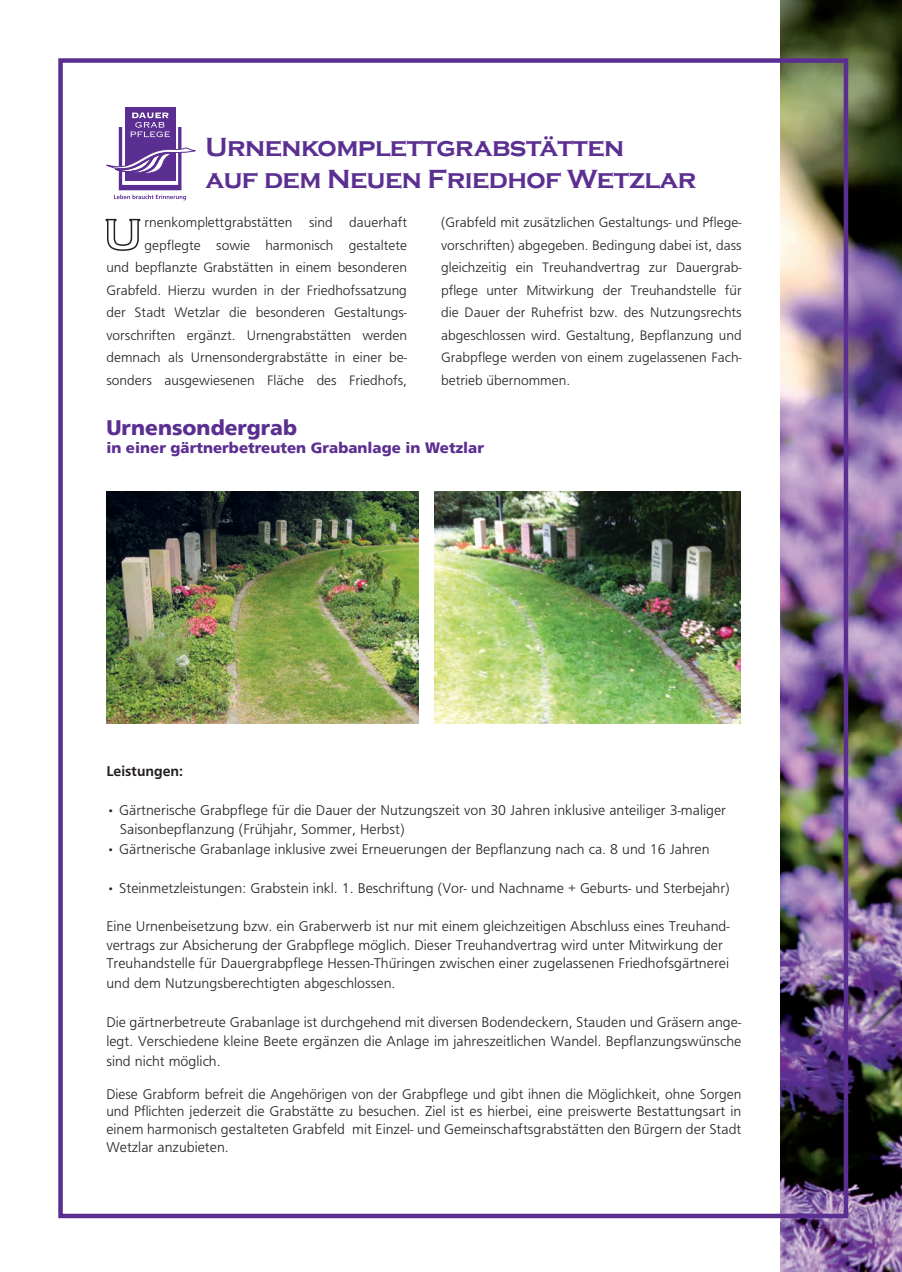
<style>
.page{position:relative;width:902px;height:1272px;background:#fff}
.page>*{position:absolute;margin:0;border:0;box-sizing:border-box;transform-origin:0 0}
.t1{font:700 27px/32.4px "Copperplate Gothic";letter-spacing:-.02em;color:#5b2e91}
.t2{font:900 21px "Frutiger LT";color:#5b2e91}
.t3{font:900 15px "Frutiger LT";color:#5b2e91}
.t4{font:14.7px/19.5px "Frutiger";color:#231f20}
.t5{font:700 14.7px "Frutiger";color:#231f20}
.t6{font:14.25px/22.5px "Frutiger";color:#231f20;text-align:right}
</style>
<div class="page">
<img style="left:780px;top:0;width:121px;height:1271px">
<div style="left:58px;top:58px;width:790px;height:1160px;border:4px solid #5b2e91"></div>
<img style="left:106px;top:491px;width:312px;height:232px">
<img style="left:434px;top:491px;width:306px;height:232px">
<svg style="left:105px;top:218px;width:36px;height:33px"></svg>
<div style="left:125px;top:108px;width:50px;height:73px;background:#5b2e91"></div>
<svg style="left:106px;top:112px;width:89px;height:88px"></svg>
<h1 class="t1" style="left:206px;top:131px;width:492px">Urnenkomplettgrabstätten<br>auf dem Neuen Friedhof Wetzlar</h1>
<p class="t6" style="left:106px;top:211px;width:302px">rnenkomplettgrabstätten sind dauerhaft gepflegte sowie harmonisch gestaltete<br>und bepflanzte Grabstätten in einem besonderen Grabfeld. Hierzu wurden in der Friedhofssatzung der Stadt Wetzlar die besonderen Gestaltungs&shy;vorschriften ergänzt. Urnengrabstätten werden demnach als Urnensondergrabstätte in einer be&shy;sonders ausgewiesenen Fläche des Friedhofs,</p>
<p class="t6" style="left:441px;top:211px;width:302px;text-align:justify">(Grabfeld mit zusätzlichen Gestaltungs- und Pflege&shy;vorschriften) abgegeben. Bedingung dabei ist, dass gleichzeitig ein Treuhandvertrag zur Dauergrab&shy;pflege unter Mitwirkung der Treuhandstelle für die Dauer der Ruhefrist bzw. des Nutzungsrechts abgeschlossen wird. Gestaltung, Bepflanzung und Grabpflege werden von einem zugelassenen Fach&shy;betrieb übernommen.</p>
<h2 class="t2" style="left:106px;top:415px;width:192px">Urnensondergrab</h2>
<p class="t3" style="left:106px;top:438px;width:379px">in einer gärtnerbetreuten Grabanlage in Wetzlar</p>
<p class="t5" style="left:106px;top:762px;width:78px">Leistungen:</p>
<p class="t4" style="left:120px;top:799px;width:607px;text-indent:-13px">• Gärtnerische Grabpflege für die Dauer der Nutzungszeit von 30 Jahren inklusive anteiliger 3-maliger<br>Saisonbepflanzung (Frühjahr, Sommer, Herbst)</p>
<p class="t4" style="left:106px;top:838px;width:604px">• Gärtnerische Grabanlage inklusive zwei Erneuerungen der Bepflanzung nach ca. 8 und 16 Jahren</p>
<p class="t4" style="left:106px;top:877px;width:624px">• Steinmetzleistungen: Grabstein inkl. 1. Beschriftung (Vor- und Nachname + Geburts- und Sterbejahr)</p>
<p class="t4" style="left:106px;top:916px;width:624px;line-height:19px">Eine Urnenbeisetzung bzw. ein Graberwerb ist nur mit einem gleichzeitigen Abschluss eines Treuhand&shy;vertrags zur Absicherung der Grabpflege möglich. Dieser Treuhandvertrag wird unter Mitwirkung der Treuhandstelle für Dauergrabpflege Hessen-Thüringen zwischen einer zugelassenen Friedhofsgärtnerei und dem Nutzungsberechtigten abgeschlossen.</p>
<p class="t4" style="left:106px;top:1012px;width:636px;text-align:justify">Die gärtnerbetreute Grabanlage ist durchgehend mit diversen Bodendeckern, Stauden und Gräsern ange&shy;legt. Verschiedene kleine Beete ergänzen die Anlage im jahreszeitlichen Wandel. Bepflanzungswünsche sind nicht möglich.</p>
<p class="t4" style="left:106px;top:1084px;width:636px;line-height:17.7px;text-align:justify">Diese Grabform befreit die Angehörigen von der Grabpflege und gibt ihnen die Möglichkeit, ohne Sorgen und Pflichten jederzeit die Grabstätte zu besuchen. Ziel ist es hierbei, eine preiswerte Bestattungsart in einem harmonisch gestalteten Grabfeld mit Einzel- und Gemeinschaftsgrabstätten den Bürgern der Stadt Wetzlar anzubieten.</p>
</div>
